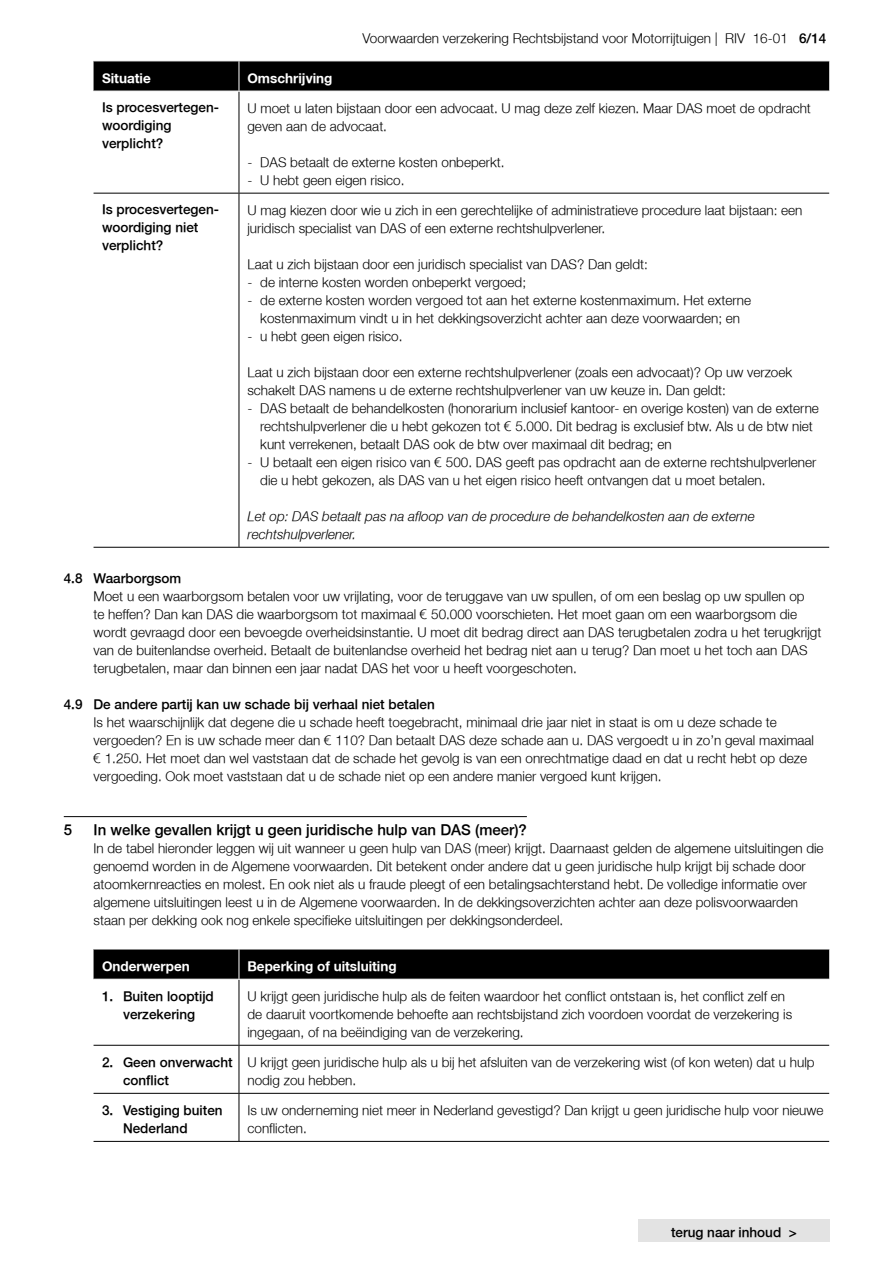
<style>
.page{position:relative;width:893px;height:1263px;background:#fff}
.page>*{position:absolute;margin:0;border:0;box-sizing:border-box;transform-origin:0 0}
.t1{font:300 15px "Fortis Helvetica";color:#000}
.t2{font:300 13.5px/18px "Fortis Helvetica";color:#000}
.t3{font:300 13.5px/18px "Fortis Helvetica";color:#000}
.t4{font:italic 300 13.5px/18px "Fortis Helvetica";color:#000}
.t5{font:700 13.5px "Fortis Helvetica";color:#fff}
.s1{font-style:inherit}
</style>
<div class="page">
<div style="left:638px;top:1219px;width:192px;height:23px;background:#e3e3e3"></div>
<hr style="left:64px;top:816px;width:463px;height:1px;background:#000">
<div style="left:94px;top:62px;width:735px;height:29px;background:#000"></div>
<hr style="left:239px;top:91px;width:1px;height:102px;background:#000">
<hr style="left:94px;top:193px;width:145px;height:1px;background:#000">
<hr style="left:94px;top:547px;width:145px;height:1px;background:#000">
<hr style="left:239px;top:194px;width:1px;height:353px;background:#000">
<hr style="left:239px;top:193px;width:590px;height:1px;background:#000">
<hr style="left:239px;top:547px;width:590px;height:1px;background:#000">
<hr style="left:239px;top:61px;width:1px;height:30px;background:#fff">
<hr style="left:239px;top:91px;width:590px;height:1px;background:#fff">
<div style="left:94px;top:950px;width:735px;height:29px;background:#000"></div>
<hr style="left:239px;top:979px;width:1px;height:66px;background:#000">
<hr style="left:94px;top:1045px;width:145px;height:1px;background:#000">
<hr style="left:94px;top:1093px;width:145px;height:1px;background:#000">
<hr style="left:94px;top:1141px;width:145px;height:1px;background:#000">
<hr style="left:239px;top:1046px;width:1px;height:47px;background:#000">
<hr style="left:239px;top:1094px;width:1px;height:47px;background:#000">
<hr style="left:239px;top:1045px;width:590px;height:1px;background:#000">
<hr style="left:239px;top:1093px;width:590px;height:1px;background:#000">
<hr style="left:239px;top:1141px;width:590px;height:1px;background:#000">
<hr style="left:239px;top:949px;width:1px;height:30px;background:#fff">
<hr style="left:239px;top:979px;width:590px;height:1px;background:#fff">
<p class="t2" style="left:363px;top:29px;width:465px">Voorwaarden verzekering Rechtsbijstand voor Motorrijtuigen | RIV 16-01 <span class="s1">6/14</span></p>
<p class="t5" style="left:102px;top:69px;width:50px">Situatie</p>
<p class="t5" style="left:247px;top:69px;width:86px">Omschrijving</p>
<p class="t3" style="left:102px;top:99px;width:119px">Is procesvertegen&shy;woordiging verplicht?</p>
<p class="t2" style="left:247px;top:99px;width:565px">U moet u laten bijstaan door een advocaat. U mag deze zelf kiezen. Maar DAS moet de opdracht geven aan de advocaat.</p>
<p class="t2" style="left:247px;top:153px;width:259px">- DAS betaalt de externe kosten onbeperkt.</p>
<p class="t2" style="left:247px;top:171px;width:159px">- U hebt geen eigen risico.</p>
<p class="t3" style="left:102px;top:201px;width:119px">Is procesvertegen&shy;woordiging niet verplicht?</p>
<p class="t2" style="left:247px;top:201px;width:556px">U mag kiezen door wie u zich in een gerechtelijke of administratieve procedure laat bijstaan: een juridisch specialist van DAS of een externe rechtshulpverlener.</p>
<p class="t2" style="left:247px;top:255px;width:402px">Laat u zich bijstaan door een juridisch specialist van DAS? Dan geldt:</p>
<p class="t2" style="left:247px;top:273px;width:280px">- de interne kosten worden onbeperkt vergoed;</p>
<p class="t2" style="left:247px;top:291px;width:505px;text-align:center">- de externe kosten worden vergoed tot aan het externe kostenmaximum. Het externe kostenmaximum vindt u in het dekkingsoverzicht achter aan deze voorwaarden; en</p>
<p class="t2" style="left:247px;top:327px;width:157px">- u hebt geen eigen risico.</p>
<p class="t2" style="left:247px;top:363px;width:546px">Laat u zich bijstaan door een externe rechtshulpverlener (zoals een advocaat)? Op uw verzoek schakelt DAS namens u de externe rechtshulpverlener van uw keuze in. Dan geldt:</p>
<p class="t2" style="left:260px;top:399px;width:560px;text-indent:-13px">- DAS betaalt de behandelkosten (honorarium inclusief kantoor- en overige kosten) van de externe rechtshulpverlener die u hebt gekozen tot € 5.000. Dit bedrag is exclusief btw. Als u de btw niet kunt verrekenen, betaalt DAS ook de btw over maximaal dit bedrag; en</p>
<p class="t2" style="left:260px;top:453px;width:558px;text-indent:-13px">- U betaalt een eigen risico van € 500. DAS geeft pas opdracht aan de externe rechtshulpverlener die u hebt gekozen, als DAS van u het eigen risico heeft ontvangen dat u moet betalen.</p>
<p class="t4" style="left:247px;top:507px;width:509px">Let op: DAS betaalt pas na afloop van de procedure de behandelkosten aan de externe rechtshulpverlener.</p>
<p class="t3" style="left:64px;top:569px;width:119px">4.8 Waarborgsom</p>
<p class="t2" style="left:94px;top:587px;width:729px">Moet u een waarborgsom betalen voor uw vrijlating, voor de teruggave van uw spullen, of om een beslag op uw spullen op<br>te heffen? Dan kan DAS die waarborgsom tot maximaal € 50.000 voorschieten. Het moet gaan om een waarborgsom die wordt gevraagd door een bevoegde overheidsinstantie. U moet dit bedrag direct aan DAS terugbetalen zodra u het terugkrijgt van de buitenlandse overheid. Betaalt de buitenlandse overheid het bedrag niet aan u terug? Dan moet u het toch aan DAS terugbetalen, maar dan binnen een jaar nadat DAS het voor u heeft voorgeschoten.</p>
<p class="t3" style="left:64px;top:695px;width:372px">4.9 De andere partij kan uw schade bij verhaal niet betalen</p>
<p class="t2" style="left:94px;top:713px;width:722px">Is het waarschijnlijk dat degene die u schade heeft toegebracht, minimaal drie jaar niet in staat is om u deze schade te vergoeden? En is uw schade meer dan € 110? Dan betaalt DAS deze schade aan u. DAS vergoedt u in zo’n geval maximaal € 1.250. Het moet dan wel vaststaan dat de schade het gevolg is van een onrechtmatige daad en dat u recht hebt op deze vergoeding. Ook moet vaststaan dat u de schade niet op een andere manier vergoed kunt krijgen.</p>
<p class="t1" style="left:64px;top:820px;width:10px">5</p>
<p class="t1" style="left:94px;top:820px;width:435px">In welke gevallen krijgt u geen juridische hulp van DAS (meer)?</p>
<p class="t2" style="left:94px;top:839px;width:731px">In de tabel hieronder leggen wij uit wanneer u geen hulp van DAS (meer) krijgt. Daarnaast gelden de algemene uitsluitingen die genoemd worden in de Algemene voorwaarden. Dit betekent onder andere dat u geen juridische hulp krijgt bij schade door atoomkernreacties en molest. En ook niet als u fraude pleegt of een betalingsachterstand hebt. De volledige informatie over algemene uitsluitingen leest u in de Algemene voorwaarden. In de dekkingsoverzichten achter aan deze polisvoorwaarden staan per dekking ook nog enkele specifieke uitsluitingen per dekkingsonderdeel.</p>
<p class="t5" style="left:102px;top:957px;width:89px">Onderwerpen</p>
<p class="t5" style="left:247px;top:957px;width:151px">Beperking of uitsluiting</p>
<p class="t3" style="left:102px;top:987px;width:113px;text-align:center">1. Buiten looptijd verzekering</p>
<p class="t2" style="left:247px;top:987px;width:546px">U krijgt geen juridische hulp als de feiten waardoor het conflict ontstaan is, het conflict zelf en de daaruit voortkomende behoefte aan rechtsbijstand zich voordoen voordat de verzekering is ingegaan, of na beëindiging van de verzekering.</p>
<p class="t3" style="left:123px;top:1053px;width:111px;text-indent:-21px">2. Geen onverwacht conflict</p>
<p class="t2" style="left:247px;top:1053px;width:569px">U krijgt geen juridische hulp als u bij het afsluiten van de verzekering wist (of kon weten) dat u hulp nodig zou hebben.</p>
<p class="t3" style="left:123px;top:1101px;width:101px;text-indent:-21px">3. Vestiging buiten<br>Nederland</p>
<p class="t2" style="left:247px;top:1101px;width:577px">Is uw onderneming niet meer in Nederland gevestigd? Dan krijgt u geen juridische hulp voor nieuwe conflicten.</p>
<p class="t3" style="left:671px;top:1224px;width:127px">terug naar inhoud &gt;</p>
</div>
